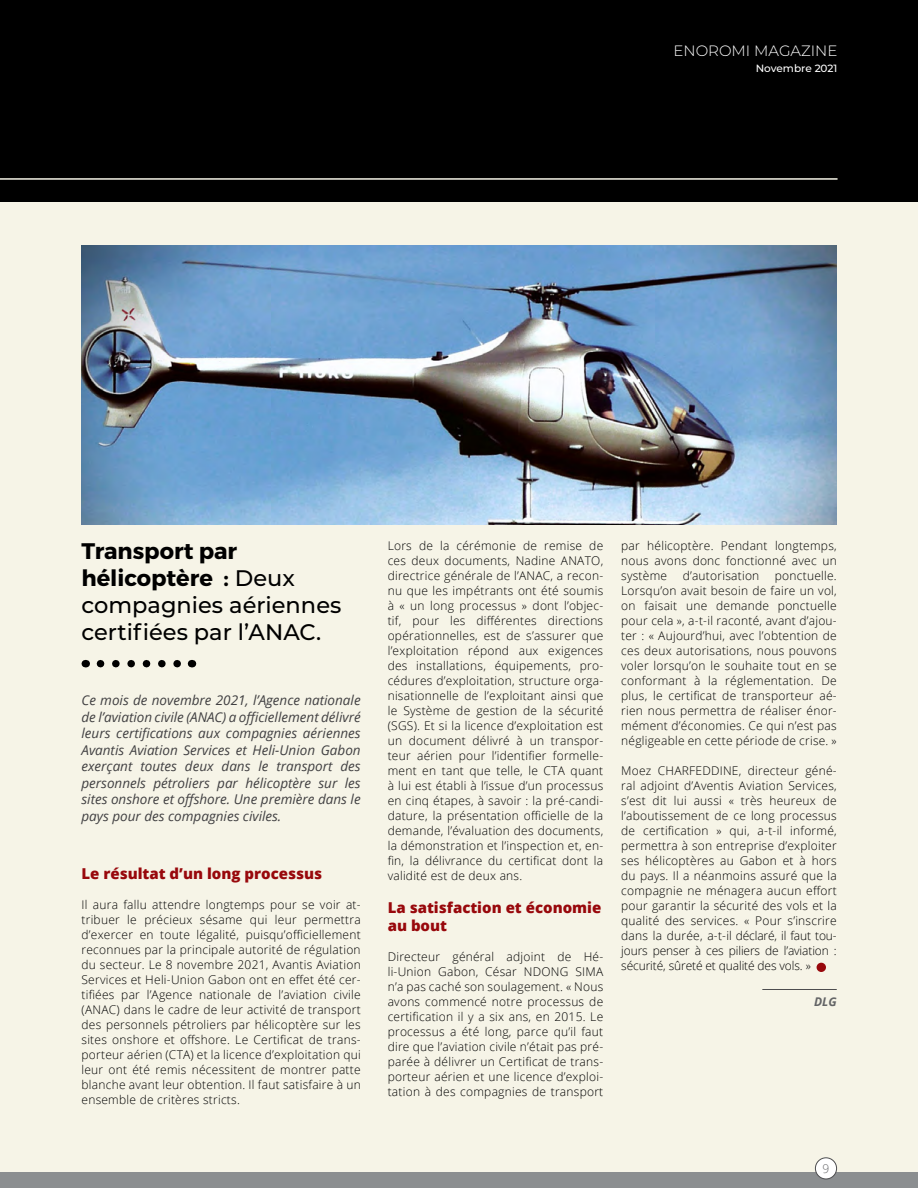
<style>
.page{position:relative;width:918px;height:1188px;background:#f6f4e7}
.page>*{position:absolute;margin:0;border:0;box-sizing:border-box;transform-origin:0 0}
.t1{font:500 22.5px/27px "Montserrat";color:#000}
.t2{font:800 15px/18px "Open Sans";color:#98080c}
.t3{font:300 15px "Montserrat";color:#fff}
.t4{font:italic 13.5px/16.5px "Open Sans";color:#414042;text-align:justify}
.t5{font:300 12px/15px "Open Sans";letter-spacing:.02em;color:#000;text-align:justify}
.t6{font:italic 700 12px "Open Sans";color:#636466}
.t7{font:300 12px "Open Sans";color:#636466}
.t8{font:500 10.5px "Montserrat";color:#fff}
.s1{font-weight:700}
</style>
<div class="page">
<div style="left:0;top:0;width:918px;height:201px;background:#000"></div>
<hr style="left:0;top:178px;width:838px;height:2px;background:#f6f4e7">
<svg style="left:100px;top:660px;width:81px;height:7px"></svg>
<img style="left:81px;top:245px;width:756px;height:280px">
<hr style="left:762px;top:989px;width:75px;height:1px;background:#4d4d4f">
<div style="left:817px;top:963px;width:9px;height:9px;background:#98080c;border-radius:50%"></div>
<div style="left:0;top:1172px;width:918px;height:16px;background:#8b8e90"></div>
<div style="left:815px;top:1158px;width:22px;height:21px;background:#fff;border-radius:50%"></div>
<div style="left:815px;top:1158px;width:22px;height:21px;border:1px solid #4d4d4f;border-radius:50%"></div>
<p class="t3" style="left:673px;top:40px;width:166px">ENOROMI MAGAZINE</p>
<p class="t8" style="left:756px;top:61px;width:83px">Novembre 2021</p>
<h1 class="t1" style="left:82px;top:536px;width:261px"><span class="s1">Transport par hélicoptère :</span> Deux compagnies aériennes certifiées par l’ANAC.</h1>
<p class="t4" style="left:82px;top:692px;width:281px">Ce mois de novembre 2021, l’Agence nationale de l’aviation civile (ANAC) a officiellement délivré leurs certifications aux compagnies aériennes Avantis Aviation Services et Heli-Union Gabon exerçant toutes deux dans le transport des personnels pétroliers par hélicoptère sur les sites onshore et offshore. Une première dans le pays pour des compagnies civiles.</p>
<p class="t2" style="left:82px;top:863px;width:242px">Le résultat d’un long processus</p>
<p class="t5" style="left:82px;top:897px;width:281px">Il aura fallu attendre longtemps pour se voir at&shy;tribuer le précieux sésame qui leur permettra d’exercer en toute légalité, puisqu’officiellement reconnues par la principale autorité de régulation du secteur. Le 8 novembre 2021, Avantis Aviation Services et Heli-Union Gabon ont en effet été cer&shy;tifiées par l’Agence nationale de l’aviation civile (ANAC) dans le cadre de leur activité de transport des personnels pétroliers par hélicoptère sur les sites onshore et offshore. Le Certificat de trans&shy;porteur aérien (CTA) et la licence d’exploitation qui leur ont été remis nécessitent de montrer patte blanche avant leur obtention. Il faut satisfaire à un ensemble de critères stricts.</p>
<p class="t5" style="left:388px;top:538px;width:217px">Lors de la cérémonie de remise de ces deux documents, Nadine ANATO, directrice générale de l’ANAC, a recon&shy;nu que les impétrants ont été soumis à « un long processus » dont l’objec&shy;tif, pour les différentes directions opérationnelles, est de s’assurer que l’exploitation répond aux exigences des installations, équipements, pro&shy;cédures d’exploitation, structure orga&shy;nisationnelle de l’exploitant ainsi que le Système de gestion de la sécurité (SGS). Et si la licence d’exploitation est un document délivré à un transpor&shy;teur aérien pour l’identifier formelle&shy;ment en tant que telle, le CTA quant à lui est établi à l’issue d’un processus en cinq étapes, à savoir : la pré-candi&shy;dature, la présentation officielle de la demande, l’évaluation des documents, la démonstration et l’inspection et, en&shy;fin, la délivrance du certificat dont la validité est de deux ans.</p>
<p class="t2" style="left:388px;top:898px;width:215px">La satisfaction et économie au bout</p>
<p class="t5" style="left:388px;top:949px;width:217px">Directeur général adjoint de Hé&shy;li-Union Gabon, César NDONG SIMA n’a pas caché son soulagement. « Nous avons commencé notre processus de certification il y a six ans, en 2015. Le processus a été long, parce qu’il faut dire que l’aviation civile n’était pas pré&shy;parée à délivrer un Certificat de trans&shy;porteur aérien et une licence d’exploi&shy;tation à des compagnies de transport</p>
<p class="t5" style="left:621px;top:538px;width:217px">par hélicoptère. Pendant longtemps, nous avons donc fonctionné avec un système</p>
<p class="t5" style="left:621px;top:568px;width:217px;text-indent:154px">ponctuelle.<br>Lorsqu’on avait besoin de faire un vol, on faisait une demande ponctuelle pour cela », a-t-il raconté, avant d’ajou&shy;ter : « Aujourd’hui, avec l’obtention de ces deux autorisations, nous pouvons voler lorsqu’on le souhaite tout en se conformant à la réglementation. De plus, le certificat de transporteur aé&shy;rien nous permettra de réaliser énor&shy;mément d’économies. Ce qui n’est pas négligeable en cette période de crise. »</p>
<p class="t5" style="left:621px;top:763px;width:217px">Moez CHARFEDDINE, directeur géné&shy;ral adjoint d’Aventis Aviation Services, s’est dit lui aussi « très heureux de l’aboutissement de ce long processus de certification » qui, a-t-il informé, permettra à son entreprise d’exploiter ses hélicoptères au Gabon et à hors du pays. Il a néanmoins assuré que la compagnie ne ménagera aucun effort pour garantir la sécurité des vols et la qualité des services. « Pour s’inscrire dans la durée, a-t-il déclaré, il faut tou&shy;jours penser à ces piliers de l’aviation : sécurité, sûreté et qualité des vols. »</p>
<p class="t5" style="left:683px;top:568px;width:78px">d’autorisation</p>
<p class="t6" style="left:814px;top:993px;width:24px">DLG</p>
<p class="t7" style="left:823px;top:1160px;width:8px">9</p>
</div>
